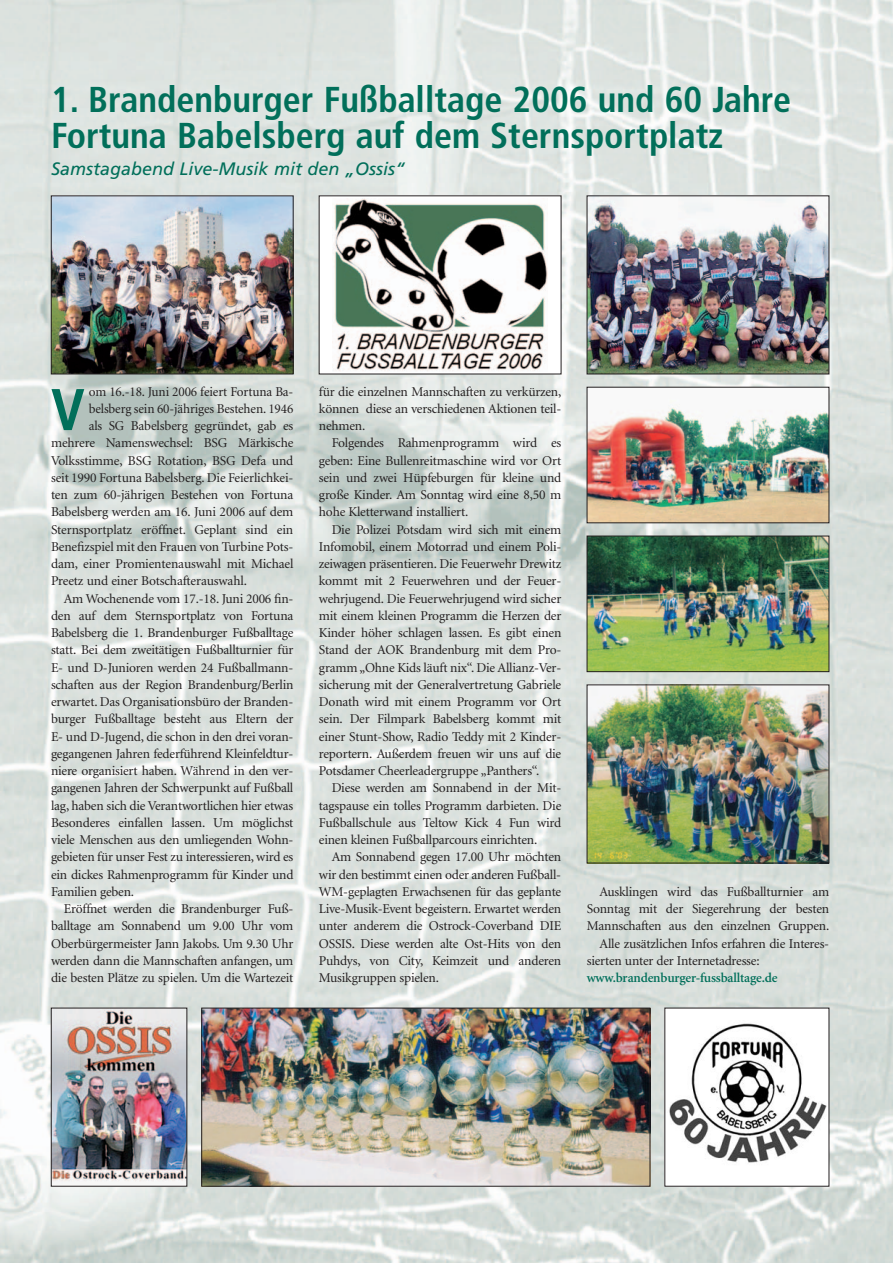
<style>
.page{position:relative;width:893px;height:1263px;background:#fff}
.page>*{position:absolute;margin:0;border:0;box-sizing:border-box;transform-origin:0 0}
.t1{font:700 condensed 58.8px "Frutiger";color:#016f5a}
.t2{font:700 condensed 36px/36px "Frutiger";color:#016f5a}
.t3{font:italic 18px "Frutiger";color:#016f5a}
.t4{font:13.5px/17.2px "Minion";letter-spacing:-.015em;color:#231f20;text-align:justify}
.t5{font:600 13.5px "Minion";letter-spacing:-.015em;color:#016f5a}
</style>
<div class="page">
<img style="left:0;top:0;width:893px;height:1263px">
<img style="left:589px;top:198px;width:238px;height:174px">
<div style="left:587px;top:196px;width:242px;height:178px;border:1px solid #231f20"></div>
<img style="left:589px;top:538px;width:238px;height:132px">
<div style="left:587px;top:536px;width:242px;height:136px;border:1px solid #231f20"></div>
<img style="left:589px;top:687px;width:238px;height:174px">
<div style="left:319px;top:196px;width:242px;height:178px;background:#fff"></div>
<img style="left:333px;top:198px;width:214px;height:173px">
<img style="left:53px;top:198px;width:238px;height:174px">
<div style="left:51px;top:196px;width:242px;height:178px;border:1px solid #231f20"></div>
<img style="left:203px;top:1010px;width:445px;height:174px">
<div style="left:201px;top:1008px;width:449px;height:178px;border:1px solid #231f20"></div>
<img style="left:53px;top:1010px;width:132px;height:174px">
<div style="left:51px;top:1008px;width:136px;height:178px;border:1px solid #231f20"></div>
<div style="left:665px;top:1008px;width:164px;height:178px;background:#fff"></div>
<img style="left:669px;top:1023px;width:158px;height:140px">
<img style="left:589px;top:389px;width:238px;height:132px">
<h2 class="t2" style="left:51px;top:84px;width:742px">1. Brandenburger Fußballtage 2006 und 60 Jahre<br>Fortuna Babelsberg auf dem Sternsportplatz</h2>
<h3 class="t3" style="left:51px;top:162px;width:356px">Samstagabend Live-Musik mit den „Ossis“</h3>
<h1 class="t1" style="left:51px;top:386px;width:35px">V</h1>
<p class="t4" style="left:89px;top:384px;width:206px">om 16.-18. Juni 2006 feiert Fortuna Ba-</p>
<p class="t4" style="left:89px;top:401px;width:206px">belsberg sein 60-jähriges Bestehen. 1946</p>
<p class="t4" style="left:89px;top:418px;width:206px">als SG Babelsberg gegründet, gab es</p>
<p class="t4" style="left:51px;top:435px;width:244px">mehrere Namenswechsel: BSG Märkische</p>
<p class="t4" style="left:51px;top:453px;width:244px">Volksstimme, BSG Rotation, BSG Defa und</p>
<p class="t4" style="left:51px;top:470px;width:244px">seit 1990 Fortuna Babelsberg. Die Feierlichkei-</p>
<p class="t4" style="left:51px;top:487px;width:244px">ten zum 60-jährigen Bestehen von Fortuna</p>
<p class="t4" style="left:51px;top:504px;width:244px">Babelsberg werden am 16. Juni 2006 auf dem</p>
<p class="t4" style="left:51px;top:522px;width:244px">Sternsportplatz eröffnet. Geplant sind ein</p>
<p class="t4" style="left:51px;top:539px;width:244px">Benefizspiel mit den Frauen von Turbine Pots-</p>
<p class="t4" style="left:51px;top:556px;width:244px">dam, einer Promientenauswahl mit Michael</p>
<p class="t4" style="left:51px;top:573px;width:197px">Preetz und einer Botschafterauswahl.</p>
<p class="t4" style="left:64px;top:591px;width:231px">Am Wochenende vom 17.-18. Juni 2006 fin-</p>
<p class="t4" style="left:51px;top:608px;width:244px">den auf dem Sternsportplatz von Fortuna</p>
<p class="t4" style="left:51px;top:625px;width:244px">Babelsberg die 1. Brandenburger Fußballtage</p>
<p class="t4" style="left:51px;top:642px;width:244px">statt. Bei dem zweitätigen Fußballturnier für</p>
<p class="t4" style="left:51px;top:660px;width:244px">E- und D-Junioren werden 24 Fußballmann-</p>
<p class="t4" style="left:51px;top:677px;width:244px">schaften aus der Region Brandenburg/Berlin</p>
<p class="t4" style="left:51px;top:694px;width:244px">erwartet. Das Organisationsbüro der Branden-</p>
<p class="t4" style="left:51px;top:711px;width:244px">burger Fußballtage besteht aus Eltern der</p>
<p class="t4" style="left:51px;top:729px;width:244px">E- und D-Jugend, die schon in den drei voran-</p>
<p class="t4" style="left:51px;top:746px;width:244px">gegangenen Jahren federführend Kleinfeldtur-</p>
<p class="t4" style="left:51px;top:763px;width:244px">niere organisiert haben. Während in den ver-</p>
<p class="t4" style="left:51px;top:780px;width:244px">gangenen Jahren der Schwerpunkt auf Fußball</p>
<p class="t4" style="left:51px;top:798px;width:244px">lag, haben sich die Verantwortlichen hier etwas</p>
<p class="t4" style="left:51px;top:815px;width:244px">Besonderes einfallen lassen. Um möglichst</p>
<p class="t4" style="left:51px;top:832px;width:244px">viele Menschen aus den umliegenden Wohn-</p>
<p class="t4" style="left:51px;top:849px;width:244px">gebieten für unser Fest zu interessieren, wird es</p>
<p class="t4" style="left:51px;top:867px;width:244px">ein dickes Rahmenprogramm für Kinder und</p>
<p class="t4" style="left:51px;top:884px;width:85px">Familien geben.</p>
<p class="t4" style="left:64px;top:901px;width:231px">Eröffnet werden die Brandenburger Fuß-</p>
<p class="t4" style="left:51px;top:918px;width:244px">balltage am Sonnabend um 9.00 Uhr vom</p>
<p class="t4" style="left:51px;top:936px;width:244px">Oberbürgermeister Jann Jakobs. Um 9.30 Uhr</p>
<p class="t4" style="left:51px;top:953px;width:244px">werden dann die Mannschaften anfangen, um</p>
<p class="t4" style="left:51px;top:970px;width:244px">die besten Plätze zu spielen. Um die Wartezeit</p>
<p class="t4" style="left:319px;top:384px;width:244px">für die einzelnen Mannschaften zu verkürzen, können diese an verschiedenen Aktionen teil&shy;nehmen.</p>
<p class="t4" style="left:319px;top:435px;width:244px;text-indent:13px">Folgendes Rahmenprogramm wird es geben: Eine Bullenreitmaschine wird vor Ort sein und zwei Hüpfeburgen für kleine und große Kinder. Am Sonntag wird eine 8,50 m hohe Kletterwand installiert.</p>
<p class="t4" style="left:319px;top:522px;width:244px;text-indent:13px">Die Polizei Potsdam wird sich mit einem Infomobil, einem Motorrad und einem Poli&shy;zeiwagen präsentieren. Die Feuerwehr Drewitz kommt mit 2 Feuerwehren und der Feuer&shy;wehrjugend. Die Feuerwehrjugend wird sicher mit einem kleinen Programm die Herzen der Kinder höher schlagen lassen. Es gibt einen Stand der AOK Brandenburg mit dem Pro&shy;gramm „Ohne Kids läuft nix“. Die Allianz-Ver&shy;sicherung mit der Generalvertretung Gabriele Donath wird mit einem Programm vor Ort sein. Der Filmpark Babelsberg kommt mit einer Stunt-Show, Radio Teddy mit 2 Kinder&shy;reportern. Außerdem freuen wir uns auf die Potsdamer Cheerleadergruppe „Panthers“.</p>
<p class="t4" style="left:319px;top:781px;width:244px;text-indent:13px">Diese werden am Sonnabend in der Mit&shy;tagspause ein tolles Programm darbieten. Die Fußballschule aus Teltow Kick 4 Fun wird einen kleinen Fußballparcours einrichten.</p>
<p class="t4" style="left:319px;top:850px;width:244px;text-indent:13px">Am Sonnabend gegen 17.00 Uhr möchten wir den bestimmt einen oder anderen Fußball-WM-geplagten Erwachsenen für das geplante Live-Musik-Event begeistern. Erwartet werden unter anderem die Ostrock-Coverband DIE OSSIS. Diese werden alte Ost-Hits von den Puhdys, von City, Keimzeit und anderen Musikgruppen spielen.</p>
<p class="t4" style="left:600px;top:884px;width:231px">Ausklingen wird das Fußballturnier am</p>
<p class="t4" style="left:587px;top:901px;width:244px">Sonntag mit der Siegerehrung der besten</p>
<p class="t4" style="left:587px;top:918px;width:244px">Mannschaften aus den einzelnen Gruppen.</p>
<p class="t4" style="left:600px;top:936px;width:231px">Alle zusätzlichen Infos erfahren die Interes-</p>
<p class="t4" style="left:587px;top:953px;width:174px">sierten unter der Internetadresse:</p>
<p class="t5" style="left:587px;top:972px;width:192px">www.brandenburger-fussballtage.de</p>
</div>
